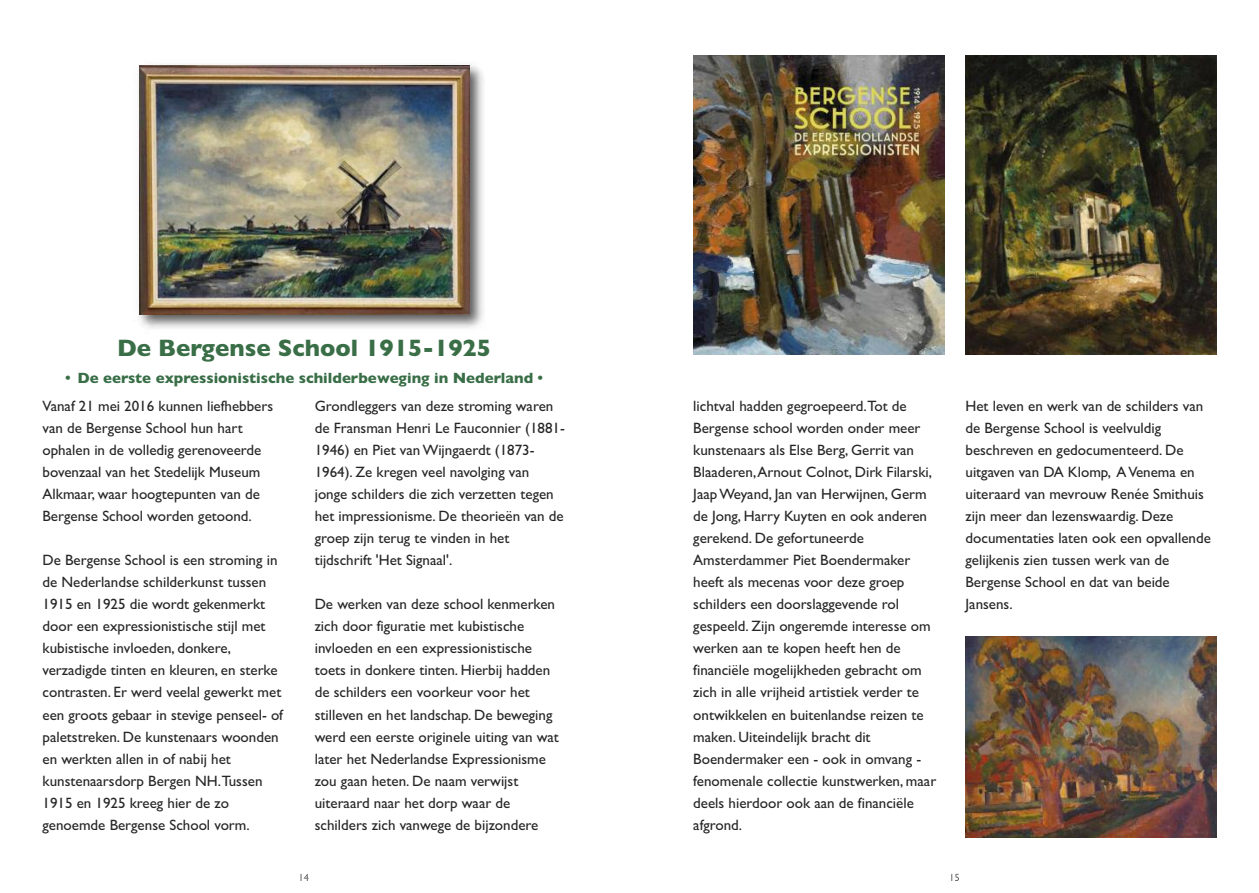
<style>
.page{position:relative;width:1259px;height:893px;background:#fff}
.page>*{position:absolute;margin:0;border:0;box-sizing:border-box;transform-origin:0 0}
.t1{font:700 24px "Gill Sans";color:#396e47}
.t2{font:15px/22px "Gill Sans";color:#272526}
.t3{font:700 15px "Gill Sans";color:#396e47}
.s1{font-family:"Akzidenz Grotesk BQ"}
</style>
<div class="page">
<svg style="left:951px;top:874px;width:8px;height:7px"></svg>
<svg style="left:300px;top:874px;width:8px;height:7px"></svg>
<img style="left:965px;top:55px;width:251px;height:299px">
<img style="left:138px;top:65px;width:346px;height:264px">
<img style="left:140px;top:66px;width:329px;height:249px">
<img style="left:965px;top:636px;width:251px;height:202px">
<img style="left:693px;top:55px;width:251px;height:299px">
<p class="t1" style="left:117px;top:333px;width:375px">De Bergense School 1915-1925</p>
<p class="t3" style="left:65px;top:369px;width:479px"><span class="s1">•</span> De eerste expressionistische schilderbeweging in Nederland <span class="s1">•</span></p>
<p class="t2" style="left:43px;top:395px;width:232px">Vanaf 21 mei 2016 kunnen liefhebbers van de Bergense School hun hart ophalen in de volledig gerenoveerde bovenzaal van het Stedelijk Museum Alkmaar, waar hoogtepunten van de Bergense School worden getoond.</p>
<p class="t2" style="left:43px;top:549px;width:242px">De Bergense School is een stroming in de Nederlandse schilderkunst tussen 1915 en 1925 die wordt gekenmerkt door een expressionistische stijl met kubistische invloeden, donkere, verzadigde tinten en kleuren, en sterke contrasten. Er werd veelal gewerkt met een groots gebaar in stevige penseel- of paletstreken. De kunstenaars woonden en werkten allen in of nabij het kunstenaarsdorp Bergen NH.Tussen 1915 en 1925 kreeg hier de zo genoemde Bergense School vorm.</p>
<p class="t2" style="left:315px;top:395px;width:252px">Grondleggers van deze stroming waren de Fransman Henri Le Fauconnier (1881- 1946) en Piet vanWijngaerdt (1873- 1964). Ze kregen veel navolging van jonge schilders die zich verzetten tegen het impressionisme. De theorieën van de groep zijn terug te vinden in het tijdschrift 'Het Signaal'.</p>
<p class="t2" style="left:315px;top:593px;width:246px">De werken van deze school kenmerken zich door figuratie met kubistische invloeden en een expressionistische toets in donkere tinten. Hierbij hadden de schilders een voorkeur voor het stilleven en het landschap. De beweging werd een eerste originele uiting van wat later het Nederlandse Expressionisme zou gaan heten. De naam verwijst uiteraard naar het dorp waar de schilders zich vanwege de bijzondere</p>
<p class="t2" style="left:693px;top:395px;width:244px">lichtval hadden gegroepeerd.Tot de Bergense school worden onder meer kunstenaars als Else Berg, Gerrit van Blaaderen,Arnout Colnot, Dirk Filarski, JaapWeyand, Jan van Herwijnen, Germ de Jong, Harry Kuyten en ook anderen gerekend. De gefortuneerde Amsterdammer Piet Boendermaker heeft als mecenas voor deze groep schilders een doorslaggevende rol gespeeld. Zijn ongeremde interesse om werken aan te kopen heeft hen de financiële mogelijkheden gebracht om zich in alle vrijheid artistiek verder te ontwikkelen en buitenlandse reizen te maken. Uiteindelijk bracht dit Boendermaker een - ook in omvang - fenomenale collectie kunstwerken, maar deels hierdoor ook aan de financiële afgrond.</p>
<p class="t2" style="left:965px;top:395px;width:247px">Het leven en werk van de schilders van de Bergense School is veelvuldig beschreven en gedocumenteerd. De uitgaven van DA Klomp, AVenema en uiteraard van mevrouw Renée Smithuis zijn meer dan lezenswaardig. Deze documentaties laten ook een opvallende gelijkenis zien tussen werk van de<br>Bergense School en dat van beide<br>Jansens.</p>
</div>
